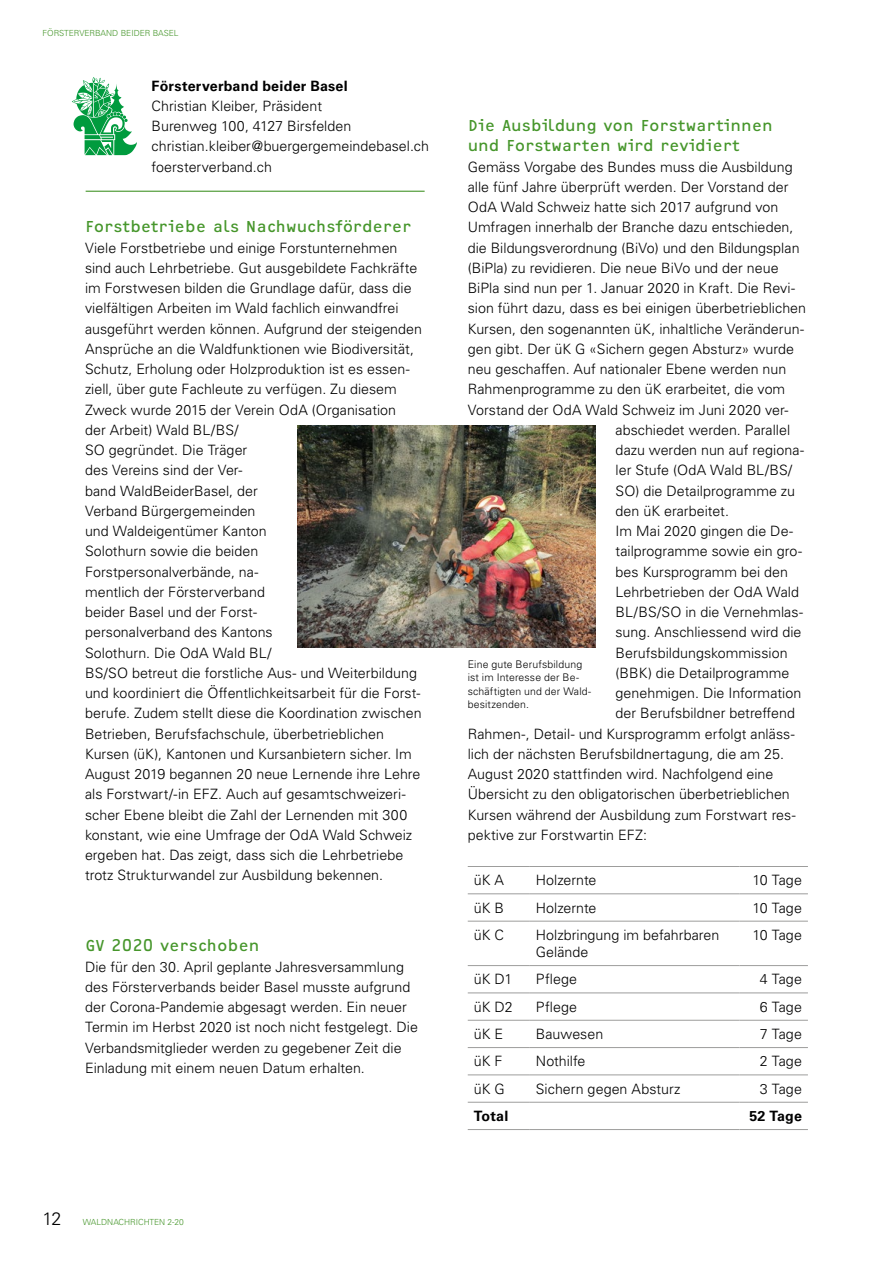
<style>
.page{position:relative;width:893px;height:1263px;background:#fff}
.page>*{position:absolute;margin:0;border:0;box-sizing:border-box;transform-origin:0 0}
.Überschrift_2__grün{font:16.5px/20.2px "OCRF Pro";color:#46962b}
.Fliesstext{font:300 14.25px/20.2px "Univers LT Pro 45";color:#000}
.Fliesstext-2{font:700 14.25px "Univers LT Std";letter-spacing:.015em;color:#000}
.Fliesstext-3{font:700 14.25px "Univers LT Pro 65";letter-spacing:.01em;color:#000}
.Bildunterschrift__Te{font:300 10.5px/13.5px "Univers LT Pro 45";letter-spacing:.015em;color:#000}
.Seitenindex_oben{font:300 8.4px "Univers LT Std";color:#46962b}
.s1{font-size:18px;color:#000}
</style>
<div class="page">
<hr style="left:86px;top:191px;width:339px;height:1px;background:#46962b">
<svg style="left:72px;top:77px;width:65px;height:78px"></svg>
<hr style="left:468px;top:866px;width:62px;height:1px;background:#9d9d9c">
<hr style="left:530px;top:866px;width:209px;height:1px;background:#9d9d9c">
<hr style="left:739px;top:866px;width:69px;height:1px;background:#9d9d9c">
<hr style="left:468px;top:893px;width:62px;height:1px;background:#9d9d9c">
<hr style="left:530px;top:893px;width:209px;height:1px;background:#9d9d9c">
<hr style="left:739px;top:893px;width:69px;height:1px;background:#9d9d9c">
<hr style="left:468px;top:921px;width:62px;height:1px;background:#9d9d9c">
<hr style="left:530px;top:921px;width:209px;height:1px;background:#9d9d9c">
<hr style="left:739px;top:921px;width:69px;height:1px;background:#9d9d9c">
<hr style="left:468px;top:965px;width:62px;height:1px;background:#9d9d9c">
<hr style="left:530px;top:965px;width:209px;height:1px;background:#9d9d9c">
<hr style="left:739px;top:965px;width:69px;height:1px;background:#9d9d9c">
<hr style="left:468px;top:992px;width:62px;height:1px;background:#9d9d9c">
<hr style="left:530px;top:992px;width:209px;height:1px;background:#9d9d9c">
<hr style="left:739px;top:992px;width:69px;height:1px;background:#9d9d9c">
<hr style="left:468px;top:1020px;width:62px;height:1px;background:#9d9d9c">
<hr style="left:530px;top:1020px;width:209px;height:1px;background:#9d9d9c">
<hr style="left:739px;top:1020px;width:69px;height:1px;background:#9d9d9c">
<hr style="left:468px;top:1047px;width:62px;height:1px;background:#9d9d9c">
<hr style="left:530px;top:1047px;width:209px;height:1px;background:#9d9d9c">
<hr style="left:739px;top:1047px;width:69px;height:1px;background:#9d9d9c">
<hr style="left:468px;top:1074px;width:62px;height:1px;background:#9d9d9c">
<hr style="left:530px;top:1074px;width:209px;height:1px;background:#9d9d9c">
<hr style="left:739px;top:1074px;width:69px;height:1px;background:#9d9d9c">
<hr style="left:468px;top:1102px;width:62px;height:1px;background:#9d9d9c">
<hr style="left:530px;top:1102px;width:209px;height:1px;background:#9d9d9c">
<hr style="left:739px;top:1102px;width:69px;height:1px;background:#9d9d9c">
<hr style="left:468px;top:1129px;width:62px;height:1px;background:#9d9d9c">
<hr style="left:530px;top:1129px;width:209px;height:1px;background:#9d9d9c">
<hr style="left:739px;top:1129px;width:69px;height:1px;background:#9d9d9c">
<img style="left:298px;top:425px;width:297px;height:222px">
<p class="Seitenindex_oben" style="left:43px;top:28px;width:138px">FÖRSTERVERBAND BEIDER BASEL</p>
<p class="Fliesstext-2" style="left:152px;top:77px;width:198px">Försterverband beider Basel</p>
<p class="Fliesstext" style="left:152px;top:95px;width:172px">Christian Kleiber, Präsident</p>
<p class="Fliesstext" style="left:152px;top:115px;width:201px">Burenweg 100, 4127 Birsfelden</p>
<p class="Fliesstext" style="left:152px;top:136px;width:279px">christian.kleiber@buergergemeindebasel.ch</p>
<p class="Fliesstext" style="left:152px;top:156px;width:122px">foersterverband.ch</p>
<p class="Überschrift_2__grün" style="left:85px;top:215px;width:328px">Forstbetriebe als Nachwuchsförderer</p>
<p class="Fliesstext" style="left:85px;top:237px;width:339px">Viele Forstbetriebe und einige Forstunternehmen sind auch Lehrbetriebe. Gut ausgebildete Fachkräfte im Forstwesen bilden die Grundlage dafür, dass die vielfältigen Arbeiten im Wald fachlich einwandfrei ausgeführt werden können. Aufgrund der steigenden Ansprüche an die Waldfunktionen wie Biodiversität, Schutz, Erholung oder Holzproduktion ist es essen&shy;ziell, über gute Fachleute zu verfügen. Zu diesem Zweck wurde 2015 der Verein OdA (Organisation<br>der Arbeit) Wald BL/BS/<br>SO gegründet. Die Träger<br>des Vereins sind der Ver-<br>band WaldBeiderBasel, der<br>Verband Bürgergemeinden<br>und Waldeigentümer Kanton<br>Solothurn sowie die beiden<br>Forstpersonalverbände, na-<br>mentlich der Försterverband<br>beider Basel und der Forst-<br>personalverband des Kantons<br>Solothurn. Die OdA Wald BL/<br>BS/SO betreut die forstliche Aus- und Weiterbildung und koordiniert die Öffentlichkeitsarbeit für die Forst&shy;berufe. Zudem stellt diese die Koordination zwischen Betrieben, Berufsfachschule, überbetrieblichen Kursen (üK), Kantonen und Kursanbietern sicher. Im August 2019 begannen 20 neue Lernende ihre Lehre als Forstwart/-in EFZ. Auch auf gesamtschweizeri&shy;scher Ebene bleibt die Zahl der Lernenden mit 300 konstant, wie eine Umfrage der OdA Wald Schweiz ergeben hat. Das zeigt, dass sich die Lehrbetriebe trotz Strukturwandel zur Ausbildung bekennen.</p>
<p class="Überschrift_2__grün" style="left:85px;top:933px;width:176px">GV 2020 verschoben</p>
<p class="Fliesstext" style="left:85px;top:956px;width:334px">Die für den 30. April geplante Jahresversammlung des Försterverbands beider Basel musste aufgrund der Corona-Pandemie abgesagt werden. Ein neuer Termin im Herbst 2020 ist noch nicht festgelegt. Die Verbandsmitglieder werden zu gegebener Zeit die Einladung mit einem neuen Datum erhalten.</p>
<p class="Seitenindex_oben" style="left:43px;top:1216px;width:143px"><span class="s1">12</span> WALDNACHRICHTEN 2-20</p>
<p class="Überschrift_2__grün" style="left:468px;top:113px;width:307px">Die Ausbildung von Forstwartinnen und Forstwarten wird revidiert</p>
<p class="Fliesstext" style="left:468px;top:156px;width:326px">Gemäss Vorgabe des Bundes muss die Ausbildung</p>
<p class="Fliesstext" style="left:468px;top:176px;width:322px">alle fünf Jahre überprüft werden. Der Vorstand der</p>
<p class="Fliesstext" style="left:468px;top:196px;width:312px">OdA Wald Schweiz hatte sich 2017 aufgrund von</p>
<p class="Fliesstext" style="left:468px;top:217px;width:327px">Umfragen innerhalb der Branche dazu entschieden,</p>
<p class="Fliesstext" style="left:468px;top:237px;width:333px">die Bildungsverordnung (BiVo) und den Bildungsplan</p>
<p class="Fliesstext" style="left:468px;top:257px;width:312px">(BiPla) zu revidieren. Die neue BiVo und der neue</p>
<p class="Fliesstext" style="left:468px;top:277px;width:329px">BiPla sind nun per 1. Januar 2020 in Kraft. Die Revi-</p>
<p class="Fliesstext" style="left:468px;top:298px;width:340px">sion führt dazu, dass es bei einigen überbetrieblichen</p>
<p class="Fliesstext" style="left:468px;top:318px;width:338px">Kursen, den sogenannten üK, inhaltliche Veränderun-</p>
<p class="Fliesstext" style="left:468px;top:338px;width:328px">gen gibt. Der üK G «Sichern gegen Absturz» wurde</p>
<p class="Fliesstext" style="left:468px;top:358px;width:320px">neu geschaffen. Auf nationaler Ebene werden nun</p>
<p class="Fliesstext" style="left:468px;top:379px;width:319px">Rahmenprogramme zu den üK erarbeitet, die vom</p>
<p class="Fliesstext" style="left:468px;top:399px;width:322px">Vorstand der OdA Wald Schweiz im Juni 2020 ver-</p>
<p class="Fliesstext" style="left:616px;top:419px;width:176px">abschiedet werden. Parallel</p>
<p class="Fliesstext" style="left:616px;top:439px;width:190px">dazu werden nun auf regiona-</p>
<p class="Fliesstext" style="left:616px;top:460px;width:178px">ler Stufe (OdA Wald BL/BS/</p>
<p class="Fliesstext" style="left:616px;top:480px;width:181px">SO) die Detailprogramme zu</p>
<p class="Fliesstext" style="left:616px;top:500px;width:115px">den üK erarbeitet.</p>
<p class="Fliesstext" style="left:616px;top:520px;width:179px">Im Mai 2020 gingen die De-</p>
<p class="Fliesstext" style="left:616px;top:541px;width:188px">tailprogramme sowie ein gro-</p>
<p class="Fliesstext" style="left:616px;top:561px;width:174px">bes Kursprogramm bei den</p>
<p class="Fliesstext" style="left:616px;top:581px;width:185px">Lehrbetrieben der OdA Wald</p>
<p class="Fliesstext" style="left:616px;top:601px;width:189px">BL/BS/SO in die Vernehmlas-</p>
<p class="Fliesstext" style="left:616px;top:622px;width:187px">sung. Anschliessend wird die</p>
<p class="Fliesstext" style="left:616px;top:642px;width:174px">Berufsbildungskommission</p>
<p class="Fliesstext" style="left:616px;top:662px;width:175px">(BBK) die Detailprogramme</p>
<p class="Fliesstext" style="left:616px;top:682px;width:187px">genehmigen. Die Information</p>
<p class="Fliesstext" style="left:616px;top:703px;width:181px">der Berufsbildner betreffend</p>
<p class="Fliesstext" style="left:468px;top:723px;width:328px">Rahmen-, Detail- und Kursprogramm erfolgt anläss-</p>
<p class="Fliesstext" style="left:468px;top:743px;width:318px">lich der nächsten Berufsbildnertagung, die am 25.</p>
<p class="Fliesstext" style="left:468px;top:763px;width:307px">August 2020 stattfinden wird. Nachfolgend eine</p>
<p class="Fliesstext" style="left:468px;top:784px;width:324px">Übersicht zu den obligatorischen überbetrieblichen</p>
<p class="Fliesstext" style="left:468px;top:804px;width:329px">Kursen während der Ausbildung zum Forstwart res-</p>
<p class="Fliesstext" style="left:468px;top:824px;width:181px">pektive zur Forstwartin EFZ:</p>
<p class="Fliesstext" style="left:474px;top:870px;width:32px">üK A</p>
<p class="Fliesstext" style="left:536px;top:870px;width:62px">Holzernte</p>
<p class="Fliesstext" style="left:752px;top:870px;width:51px">10 Tage</p>
<p class="Fliesstext" style="left:474px;top:897px;width:32px">üK B</p>
<p class="Fliesstext" style="left:536px;top:897px;width:62px">Holzernte</p>
<p class="Fliesstext" style="left:752px;top:897px;width:51px">10 Tage</p>
<p class="Fliesstext" style="left:474px;top:924px;width:32px">üK C</p>
<p class="Fliesstext" style="left:536px;top:926px;width:185px;line-height:17.1px">Holzbringung im befahrbaren<br>Gelände</p>
<p class="Fliesstext" style="left:752px;top:924px;width:51px">10 Tage</p>
<p class="Fliesstext" style="left:474px;top:969px;width:40px">üK D1</p>
<p class="Fliesstext" style="left:536px;top:969px;width:43px">Pflege</p>
<p class="Fliesstext" style="left:760px;top:969px;width:44px">4 Tage</p>
<p class="Fliesstext" style="left:474px;top:996px;width:40px">üK D2</p>
<p class="Fliesstext" style="left:536px;top:996px;width:43px">Pflege</p>
<p class="Fliesstext" style="left:760px;top:996px;width:44px">6 Tage</p>
<p class="Fliesstext" style="left:474px;top:1023px;width:31px">üK E</p>
<p class="Fliesstext" style="left:536px;top:1023px;width:69px">Bauwesen</p>
<p class="Fliesstext" style="left:760px;top:1023px;width:44px">7 Tage</p>
<p class="Fliesstext" style="left:474px;top:1051px;width:30px">üK F</p>
<p class="Fliesstext" style="left:536px;top:1051px;width:51px">Nothilfe</p>
<p class="Fliesstext" style="left:760px;top:1051px;width:44px">2 Tage</p>
<p class="Fliesstext" style="left:474px;top:1078px;width:32px">üK G</p>
<p class="Fliesstext" style="left:536px;top:1078px;width:146px">Sichern gegen Absturz</p>
<p class="Fliesstext" style="left:760px;top:1078px;width:44px">3 Tage</p>
<p class="Fliesstext-3" style="left:474px;top:1106px;width:36px">Total</p>
<p class="Fliesstext-3" style="left:749px;top:1106px;width:54px">52 Tage</p>
<p class="Bildunterschrift__Te" style="left:468px;top:657px;width:125px">Eine gute Berufsbildung ist im Interesse der Be&shy;schäftigten und der Wald&shy;besitzenden.</p>
</div>
